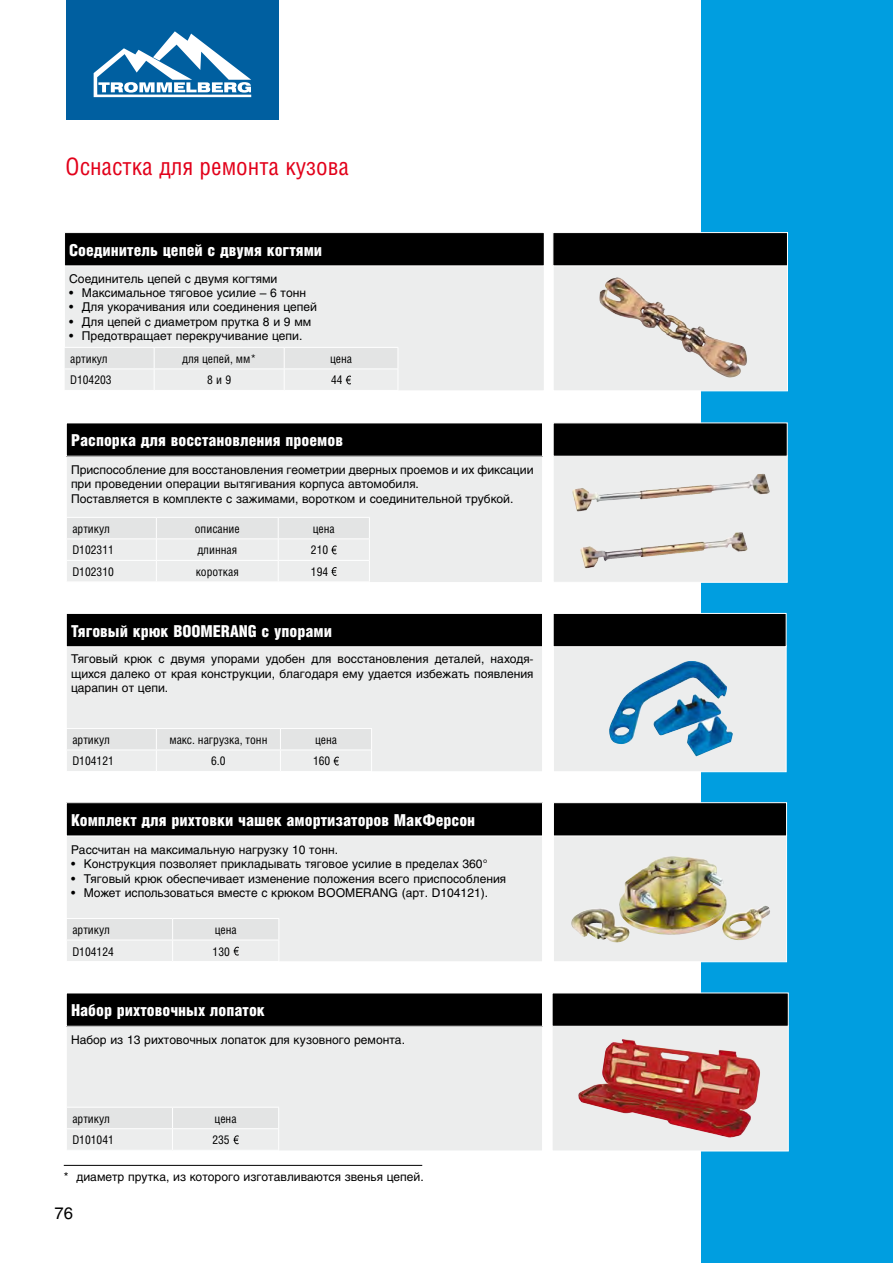
<style>
.page{position:relative;width:893px;height:1263px;background:#fff}
.page>*{position:absolute;margin:0;border:0;box-sizing:border-box;transform-origin:0 0}
.t1{font:24px "Helios Cond";color:#e2001a}
.t2{font:900 16.5px "Helios Cond";color:#fff}
.t3{font:16.5px "Helios";color:#000}
.t4{font:12px/14.4px "Helios";color:#000}
.t5{font:12px "Helios Cond";color:#000}
</style>
<div class="page">
<div style="left:702px;top:0;width:191px;height:1263px;background:#009ee0"></div>
<div style="left:66px;top:0;width:213px;height:119px;background:#005fa0"></div>
<svg style="left:94px;top:31px;width:157px;height:66px"></svg>
<div style="left:553px;top:264px;width:235px;height:127px;background:#eceded;border:1px solid #fff"></div>
<div style="left:552px;top:232px;width:236px;height:34px;background:#000;border:1px solid #fff"></div>
<div style="left:65px;top:264px;width:479px;height:127px;background:#eceded"></div>
<div style="left:65px;top:233px;width:479px;height:33px;background:#000"></div>
<div style="left:64px;top:232px;width:481px;height:34px;border:1px solid #fff"></div>
<hr style="left:64px;top:390px;width:90px;height:1px;background:#fff">
<hr style="left:154px;top:390px;width:130px;height:1px;background:#fff">
<hr style="left:284px;top:390px;width:114px;height:1px;background:#fff">
<svg style="left:65px;top:347px;width:333px;height:43px"></svg>
<img style="left:599px;top:277px;width:148px;height:101px">
<hr style="left:64px;top:1165px;width:358px;height:1px;background:#000">
<div style="left:553px;top:455px;width:235px;height:128px;background:#eceded;border:1px solid #fff"></div>
<div style="left:553px;top:422px;width:235px;height:35px;background:#000;border:1px solid #fff"></div>
<img style="left:572px;top:474px;width:189px;height:37px">
<div style="left:66px;top:456px;width:476px;height:126px;background:#eceded"></div>
<div style="left:66px;top:423px;width:476px;height:33px;background:#000"></div>
<div style="left:66px;top:422px;width:477px;height:35px;border:1px solid #fff"></div>
<svg style="left:66px;top:517px;width:304px;height:65px"></svg>
<img style="left:580px;top:532px;width:159px;height:37px">
<svg style="left:552px;top:1026px;width:237px;height:125px;background:#d6a7a5"></svg>
<div style="left:552px;top:992px;width:237px;height:34px;background:#000;border:1px solid #fff"></div>
<img style="left:591px;top:1039px;width:32px;height:47px">
<div style="left:66px;top:1026px;width:476px;height:125px;background:#eceded"></div>
<div style="left:66px;top:1025px;width:477px;height:126px;border:1px solid #fff"></div>
<div style="left:66px;top:993px;width:476px;height:33px;background:#000"></div>
<div style="left:66px;top:992px;width:477px;height:34px;border:1px solid #fff"></div>
<hr style="left:66px;top:1150px;width:107px;height:1px;background:#fff">
<hr style="left:173px;top:1150px;width:106px;height:1px;background:#fff">
<svg style="left:66px;top:1107px;width:213px;height:43px"></svg>
<img style="left:554px;top:836px;width:233px;height:126px">
<div style="left:553px;top:802px;width:234px;height:34px;background:#000;border:1px solid #fff"></div>
<img style="left:636px;top:856px;width:38px;height:18px">
<div style="left:66px;top:836px;width:476px;height:126px;background:#eceded"></div>
<div style="left:66px;top:835px;width:477px;height:127px;border:1px solid #fff"></div>
<div style="left:66px;top:803px;width:476px;height:33px;background:#000"></div>
<div style="left:66px;top:802px;width:477px;height:34px;border:1px solid #fff"></div>
<hr style="left:66px;top:961px;width:107px;height:1px;background:#fff">
<hr style="left:173px;top:961px;width:106px;height:1px;background:#fff">
<svg style="left:66px;top:918px;width:213px;height:43px"></svg>
<svg style="left:554px;top:647px;width:232px;height:125px;background:#c6d6e1"></svg>
<div style="left:553px;top:613px;width:233px;height:34px;background:#000;border:1px solid #fff"></div>
<div style="left:66px;top:645px;width:476px;height:127px;background:#eceded"></div>
<div style="left:66px;top:613px;width:476px;height:34px;background:#000"></div>
<div style="left:66px;top:613px;width:477px;height:34px;border:1px solid #fff"></div>
<hr style="left:66px;top:771px;width:90px;height:1px;background:#fff">
<hr style="left:156px;top:771px;width:124px;height:1px;background:#fff">
<hr style="left:280px;top:771px;width:92px;height:1px;background:#fff">
<svg style="left:66px;top:728px;width:306px;height:43px"></svg>
<img style="left:661px;top:661px;width:29px;height:13px">
<h1 class="t1" style="left:66px;top:152px;width:285px">Оснастка для ремонта кузова</h1>
<h2 class="t2" style="left:69px;top:241px;width:255px">Соединитель цепей с двумя когтями</h2>
<p class="t4" style="left:69px;top:271px;width:210px">Соединитель цепей с двумя когтями</p>
<p class="t4" style="left:69px;top:285px;width:239px">• Максимальное тяговое усилие – 6 тонн</p>
<p class="t4" style="left:69px;top:300px;width:249px">• Для укорачивания или соединения цепей</p>
<p class="t4" style="left:69px;top:314px;width:244px">• Для цепей с диаметром прутка 8 и 9 мм</p>
<p class="t4" style="left:69px;top:329px;width:235px">• Предотвращает перекручивание цепи.</p>
<p class="t5" style="left:70px;top:351px;width:39px">артикул</p>
<p class="t5" style="left:182px;top:351px;width:76px">для цепей, мм*</p>
<p class="t5" style="left:330px;top:351px;width:24px">цена</p>
<p class="t5" style="left:70px;top:373px;width:43px">D104203</p>
<p class="t5" style="left:207px;top:373px;width:25px">8 и 9</p>
<p class="t5" style="left:331px;top:373px;width:13px">44</p>
<h2 class="t2" style="left:71px;top:431px;width:274px">Распорка для восстановления проемов</h2>
<p class="t4" style="left:71px;top:462px;width:464px">Приспособление для восстановления геометрии дверных проемов и их фиксации при проведении операции вытягивания корпуса автомобиля.<br>Поставляется в комплекте с зажимами, воротком и соединительной трубкой.</p>
<p class="t5" style="left:72px;top:521px;width:39px">артикул</p>
<p class="t5" style="left:195px;top:521px;width:46px">описание</p>
<p class="t5" style="left:313px;top:521px;width:24px">цена</p>
<p class="t5" style="left:72px;top:543px;width:43px">D102311</p>
<p class="t5" style="left:197px;top:543px;width:41px">длинная</p>
<p class="t5" style="left:311px;top:543px;width:19px">210</p>
<p class="t5" style="left:72px;top:564px;width:43px">D102310</p>
<p class="t5" style="left:196px;top:564px;width:44px">короткая</p>
<p class="t5" style="left:311px;top:564px;width:19px">194</p>
<h2 class="t2" style="left:71px;top:621px;width:263px">Тяговый крюк BOOMERANG с упорами</h2>
<p class="t4" style="left:71px;top:652px;width:464px;text-align:justify">Тяговый крюк с двумя упорами удобен для восстановления деталей, находя&shy;щихся далеко от края конструкции, благодаря ему удается избежать появления царапин от цепи.</p>
<p class="t5" style="left:72px;top:732px;width:39px">артикул</p>
<p class="t5" style="left:169px;top:732px;width:100px">макс. нагрузка, тонн</p>
<p class="t5" style="left:315px;top:732px;width:24px">цена</p>
<p class="t5" style="left:72px;top:754px;width:43px">D104121</p>
<p class="t5" style="left:211px;top:754px;width:16px">6.0</p>
<p class="t5" style="left:313px;top:754px;width:19px">160</p>
<h2 class="t2" style="left:71px;top:811px;width:406px">Комплект для рихтовки чашек амортизаторов МакФерсон</h2>
<p class="t4" style="left:71px;top:842px;width:269px">Рассчитан на максимальную нагрузку 10 тонн.</p>
<p class="t4" style="left:71px;top:857px;width:418px">• Конструкция позволяет прикладывать тяговое усилие в пределах 360°</p>
<p class="t4" style="left:71px;top:871px;width:437px">• Тяговый крюк обеспечивает изменение положения всего приспособления</p>
<p class="t4" style="left:71px;top:885px;width:419px">• Может использоваться вместе с крюком BOOMERANG (арт. D104121).</p>
<p class="t5" style="left:72px;top:922px;width:39px">артикул</p>
<p class="t5" style="left:215px;top:922px;width:24px">цена</p>
<p class="t5" style="left:72px;top:944px;width:43px">D104124</p>
<p class="t5" style="left:213px;top:944px;width:19px">130</p>
<h2 class="t2" style="left:71px;top:1001px;width:195px">Набор рихтовочных лопаток</h2>
<p class="t4" style="left:71px;top:1032px;width:336px">Набор из 13 рихтовочных лопаток для кузовного ремонта.</p>
<p class="t5" style="left:72px;top:1111px;width:39px">артикул</p>
<p class="t5" style="left:215px;top:1111px;width:24px">цена</p>
<p class="t5" style="left:72px;top:1133px;width:43px">D101041</p>
<p class="t5" style="left:212px;top:1133px;width:19px">235</p>
<p class="t4" style="left:64px;top:1169px;width:361px">* диаметр прутка, из которого изготавливаются звенья цепей.</p>
<h2 class="t3" style="left:55px;top:1203px;width:20px">76</h2>
</div>
